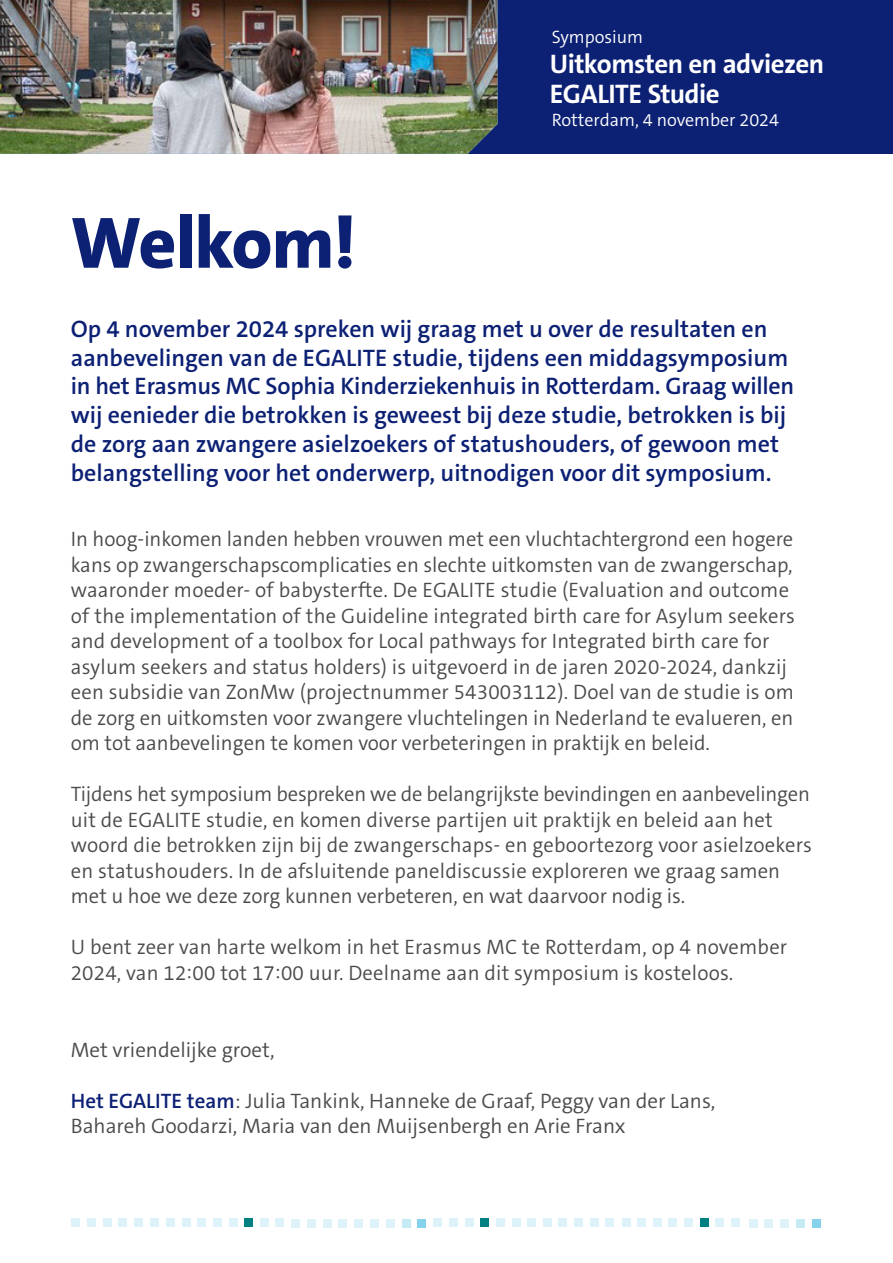
<style>
.page{position:relative;width:893px;height:1263px;background:#fff}
.page>*{position:absolute;margin:0;border:0;box-sizing:border-box;transform-origin:0 0}
.t1{font:800 73.5px "The Sans C5";letter-spacing:-.02em;color:#0c2074}
.t2{font:700 27px/30px "The Sans C5";letter-spacing:-.02em;color:#fff}
.t3{font:600 24px/28.8px "The Sans C5";color:#0c2074}
.t4{font:300 21px/25.5px "The Sans C5";color:#4a4a49}
.t5{font:300 18px "The Sans C5";color:#fff}
.s1{font-weight:600;color:#0c2074}
</style>
<div class="page">
<div style="left:276px;top:1219px;width:8px;height:8px;background:#def2fa"></div>
<div style="left:260px;top:1219px;width:8px;height:8px;background:#def2fa"></div>
<div style="left:229px;top:1219px;width:8px;height:8px;background:#def2fa"></div>
<div style="left:213px;top:1219px;width:8px;height:8px;background:#def2fa"></div>
<div style="left:198px;top:1219px;width:8px;height:8px;background:#def2fa"></div>
<div style="left:182px;top:1219px;width:8px;height:8px;background:#def2fa"></div>
<div style="left:166px;top:1219px;width:8px;height:8px;background:#def2fa"></div>
<div style="left:150px;top:1219px;width:8px;height:8px;background:#def2fa"></div>
<div style="left:135px;top:1219px;width:8px;height:8px;background:#def2fa"></div>
<div style="left:119px;top:1219px;width:8px;height:8px;background:#def2fa"></div>
<div style="left:103px;top:1219px;width:8px;height:8px;background:#def2fa"></div>
<div style="left:88px;top:1219px;width:8px;height:8px;background:#def2fa"></div>
<div style="left:72px;top:1219px;width:8px;height:8px;background:#def2fa"></div>
<div style="left:245px;top:1219px;width:8px;height:8px;background:#008080"></div>
<div style="left:731px;top:1219px;width:9px;height:8px;background:#def2fa"></div>
<div style="left:716px;top:1219px;width:8px;height:8px;background:#def2fa"></div>
<div style="left:685px;top:1219px;width:8px;height:8px;background:#def2fa"></div>
<div style="left:669px;top:1219px;width:8px;height:8px;background:#def2fa"></div>
<div style="left:653px;top:1219px;width:8px;height:8px;background:#def2fa"></div>
<div style="left:638px;top:1219px;width:8px;height:8px;background:#def2fa"></div>
<div style="left:622px;top:1219px;width:8px;height:8px;background:#def2fa"></div>
<div style="left:606px;top:1219px;width:8px;height:8px;background:#def2fa"></div>
<div style="left:590px;top:1219px;width:8px;height:8px;background:#def2fa"></div>
<div style="left:574px;top:1219px;width:9px;height:8px;background:#def2fa"></div>
<div style="left:559px;top:1219px;width:8px;height:8px;background:#def2fa"></div>
<div style="left:543px;top:1219px;width:8px;height:8px;background:#def2fa"></div>
<div style="left:527px;top:1219px;width:9px;height:8px;background:#def2fa"></div>
<div style="left:700px;top:1219px;width:8px;height:8px;background:#008080"></div>
<div style="left:512px;top:1219px;width:8px;height:8px;background:#def2fa"></div>
<div style="left:496px;top:1219px;width:9px;height:8px;background:#def2fa"></div>
<div style="left:465px;top:1219px;width:8px;height:8px;background:#def2fa"></div>
<div style="left:450px;top:1219px;width:8px;height:8px;background:#def2fa"></div>
<div style="left:434px;top:1219px;width:8px;height:8px;background:#def2fa"></div>
<div style="left:481px;top:1219px;width:8px;height:8px;background:#008080"></div>
<div style="left:418px;top:1219px;width:8px;height:8px;background:#86d2ed"></div>
<div style="left:386px;top:1219px;width:8px;height:8px;background:#def2fa"></div>
<div style="left:370px;top:1219px;width:8px;height:8px;background:#def2fa"></div>
<div style="left:354px;top:1219px;width:9px;height:8px;background:#def2fa"></div>
<div style="left:339px;top:1219px;width:8px;height:8px;background:#def2fa"></div>
<div style="left:323px;top:1219px;width:8px;height:8px;background:#def2fa"></div>
<div style="left:308px;top:1219px;width:8px;height:8px;background:#def2fa"></div>
<div style="left:292px;top:1219px;width:8px;height:8px;background:#def2fa"></div>
<div style="left:402px;top:1219px;width:8px;height:8px;background:#c7ebf5"></div>
<div style="left:812px;top:1219px;width:8px;height:8px;background:#86d2ed"></div>
<div style="left:781px;top:1219px;width:8px;height:8px;background:#def2fa"></div>
<div style="left:765px;top:1219px;width:8px;height:8px;background:#def2fa"></div>
<div style="left:749px;top:1219px;width:8px;height:8px;background:#def2fa"></div>
<div style="left:796px;top:1219px;width:9px;height:8px;background:#c7ebf5"></div>
<div style="left:0;top:0;width:893px;height:154px;background:#0c2074"></div>
<img style="left:0;top:0;width:497px;height:154px">
<h1 class="t1" style="left:71px;top:213px;width:287px">Welkom!</h1>
<p class="t5" style="left:552px;top:29px;width:93px">Symposium</p>
<p class="t2" style="left:550px;top:51px;width:276px">Uitkomsten en adviezen<br>EGALITE Studie</p>
<p class="t5" style="left:552px;top:112px;width:229px">Rotterdam, 4 november 2024</p>
<p class="t3" style="left:71px;top:317px;width:725px">Op 4 november 2024 spreken wij graag met u over de resultaten en aanbevelingen van de EGALITE studie, tijdens een middagsymposium in het Erasmus MC Sophia Kinderziekenhuis in Rotterdam. Graag willen wij eenieder die betrokken is geweest bij deze studie, betrokken is bij de zorg aan zwangere asielzoekers of statushouders, of gewoon met belangstelling voor het onderwerp, uitnodigen voor dit symposium.</p>
<p class="t4" style="left:71px;top:528px;width:726px">In hoog-inkomen landen hebben vrouwen met een vluchtachtergrond een hogere kans op zwangerschapscomplicaties en slechte uitkomsten van de zwangerschap, waaronder moeder- of babysterfte. De EGALITE studie (Evaluation and outcome of the implementation of the Guideline integrated birth care for Asylum seekers and development of a toolbox for Local pathways for Integrated birth care for asylum seekers and status holders) is uitgevoerd in de jaren 2020-2024, dankzij een subsidie van ZonMw (projectnummer 543003112). Doel van de studie is om de zorg en uitkomsten voor zwangere vluchtelingen in Nederland te evalueren, en om tot aanbevelingen te komen voor verbeteringen in praktijk en beleid.</p>
<p class="t4" style="left:71px;top:783px;width:743px">Tijdens het symposium bespreken we de belangrijkste bevindingen en aanbevelingen uit de EGALITE studie, en komen diverse partijen uit praktijk en beleid aan het woord die betrokken zijn bij de zwangerschaps- en geboortezorg voor asielzoekers en statushouders. In de afsluitende paneldiscussie exploreren we graag samen met u hoe we deze zorg kunnen verbeteren, en wat daarvoor nodig is.</p>
<p class="t4" style="left:71px;top:936px;width:718px">U bent zeer van harte welkom in het Erasmus MC te Rotterdam, op 4 november<br>2024, van 12:00 tot 17:00 uur. Deelname aan dit symposium is kosteloos.</p>
<p class="t4" style="left:71px;top:1038px;width:205px">Met vriendelijke groet,</p>
<p class="t4" style="left:71px;top:1089px;width:646px"><span class="s1">Het EGALITE team</span>: Julia Tankink, Hanneke de Graaf, Peggy van der Lans,<br>Bahareh Goodarzi, Maria van den Muijsenbergh en Arie Franx</p>
</div>
